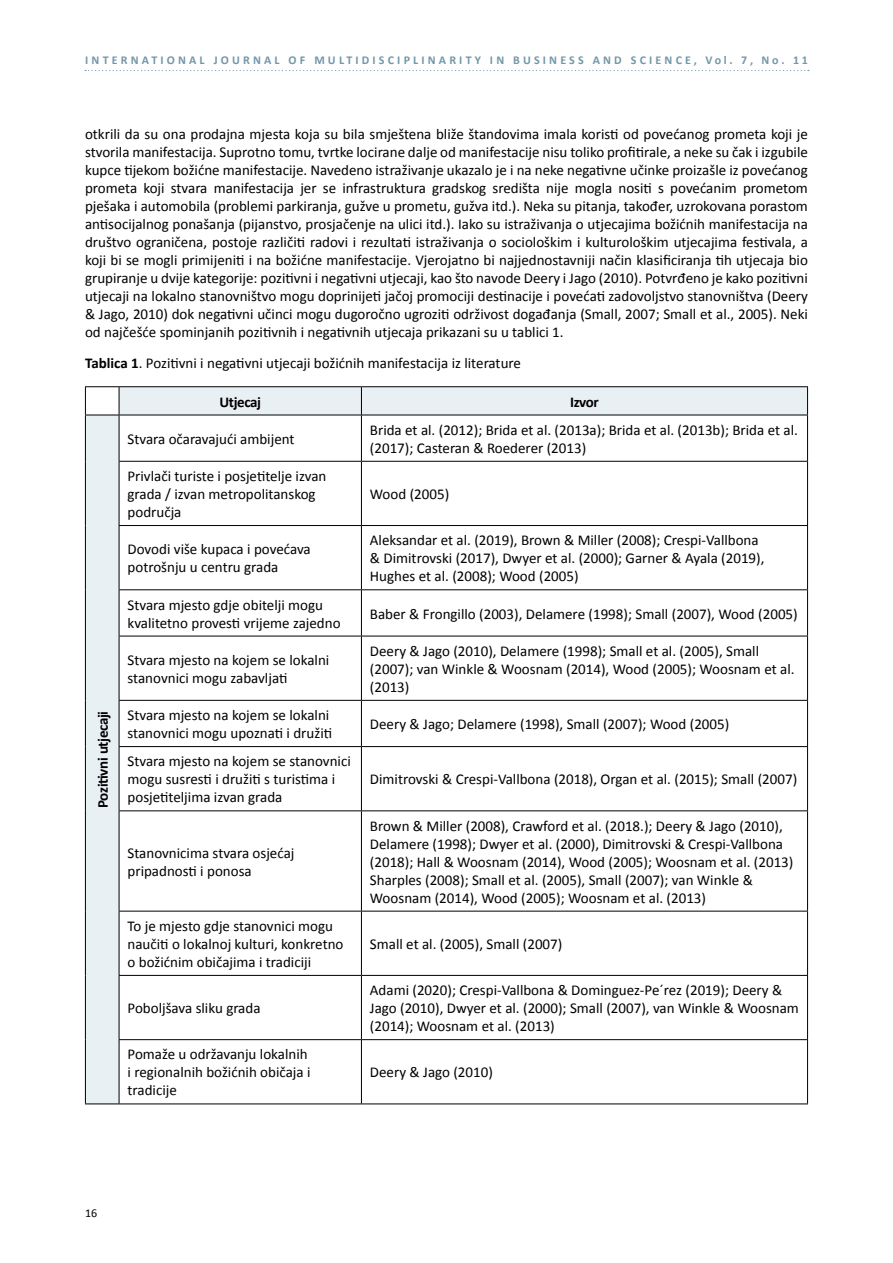
<style>
.page{position:relative;width:893px;height:1263px;background:#fff}
.page>*{position:absolute;margin:0;border:0;box-sizing:border-box;transform-origin:0 0}
.t1{font:15px/18px "Calibri";color:#000}
.t2{font:700 15px "Calibri";letter-spacing:-.025em;color:#000}
.t3{font:700 12px "Calibri";letter-spacing:.265em;color:#7297a9}
.t4{font:12px "Calibri";color:#000}
.s1{font-weight:700}
</style>
<div class="page">
<svg style="left:85px;top:70px;width:724px;height:1px"></svg>
<svg style="left:86px;top:387px;width:721px;height:716px"></svg>
<svg style="left:85px;top:387px;width:1px;height:28px"></svg>
<svg style="left:119px;top:387px;width:1px;height:28px"></svg>
<svg style="left:361px;top:387px;width:1px;height:28px"></svg>
<svg style="left:807px;top:387px;width:1px;height:28px"></svg>
<hr style="left:85px;top:386px;width:34px;height:1px;background:#000">
<hr style="left:119px;top:386px;width:242px;height:1px;background:#000">
<hr style="left:361px;top:386px;width:447px;height:1px;background:#000">
<hr style="left:85px;top:415px;width:1px;height:46px;background:#000">
<hr style="left:119px;top:415px;width:1px;height:46px;background:#000">
<hr style="left:361px;top:415px;width:1px;height:46px;background:#000">
<hr style="left:807px;top:415px;width:1px;height:46px;background:#000">
<hr style="left:85px;top:461px;width:1px;height:64px;background:#000">
<hr style="left:119px;top:462px;width:1px;height:63px;background:#000">
<hr style="left:361px;top:462px;width:1px;height:63px;background:#000">
<hr style="left:807px;top:462px;width:1px;height:63px;background:#000">
<hr style="left:85px;top:525px;width:1px;height:65px;background:#000">
<hr style="left:119px;top:526px;width:1px;height:63px;background:#000">
<hr style="left:361px;top:526px;width:1px;height:63px;background:#000">
<hr style="left:807px;top:526px;width:1px;height:63px;background:#000">
<hr style="left:85px;top:590px;width:1px;height:46px;background:#000">
<hr style="left:119px;top:590px;width:1px;height:46px;background:#000">
<hr style="left:361px;top:590px;width:1px;height:46px;background:#000">
<hr style="left:807px;top:590px;width:1px;height:46px;background:#000">
<hr style="left:85px;top:636px;width:1px;height:64px;background:#000">
<hr style="left:119px;top:636px;width:1px;height:64px;background:#000">
<hr style="left:361px;top:636px;width:1px;height:64px;background:#000">
<hr style="left:807px;top:636px;width:1px;height:64px;background:#000">
<hr style="left:85px;top:700px;width:1px;height:47px;background:#000">
<hr style="left:119px;top:701px;width:1px;height:45px;background:#000">
<hr style="left:361px;top:701px;width:1px;height:45px;background:#000">
<hr style="left:807px;top:701px;width:1px;height:45px;background:#000">
<hr style="left:85px;top:747px;width:1px;height:64px;background:#000">
<hr style="left:119px;top:747px;width:1px;height:63px;background:#000">
<hr style="left:361px;top:747px;width:1px;height:63px;background:#000">
<hr style="left:807px;top:747px;width:1px;height:63px;background:#000">
<hr style="left:85px;top:811px;width:1px;height:100px;background:#000">
<hr style="left:119px;top:811px;width:1px;height:100px;background:#000">
<hr style="left:361px;top:811px;width:1px;height:100px;background:#000">
<hr style="left:807px;top:811px;width:1px;height:100px;background:#000">
<hr style="left:85px;top:911px;width:1px;height:64px;background:#000">
<hr style="left:119px;top:911px;width:1px;height:64px;background:#000">
<hr style="left:361px;top:911px;width:1px;height:64px;background:#000">
<hr style="left:807px;top:911px;width:1px;height:64px;background:#000">
<hr style="left:85px;top:975px;width:1px;height:65px;background:#000">
<hr style="left:119px;top:976px;width:1px;height:63px;background:#000">
<hr style="left:361px;top:976px;width:1px;height:63px;background:#000">
<hr style="left:807px;top:976px;width:1px;height:63px;background:#000">
<hr style="left:85px;top:1040px;width:1px;height:63px;background:#000">
<hr style="left:119px;top:1040px;width:1px;height:63px;background:#000">
<hr style="left:361px;top:1040px;width:1px;height:63px;background:#000">
<hr style="left:807px;top:1040px;width:1px;height:63px;background:#000">
<hr style="left:85px;top:415px;width:34px;height:1px;background:#000">
<hr style="left:119px;top:415px;width:242px;height:1px;background:#000">
<hr style="left:361px;top:415px;width:447px;height:1px;background:#000">
<hr style="left:119px;top:461px;width:242px;height:1px;background:#000">
<hr style="left:361px;top:461px;width:447px;height:1px;background:#000">
<hr style="left:119px;top:525px;width:242px;height:1px;background:#000">
<hr style="left:361px;top:525px;width:447px;height:1px;background:#000">
<hr style="left:119px;top:589px;width:242px;height:1px;background:#000">
<hr style="left:361px;top:589px;width:447px;height:1px;background:#000">
<hr style="left:119px;top:636px;width:242px;height:1px;background:#000">
<hr style="left:361px;top:636px;width:447px;height:1px;background:#000">
<hr style="left:119px;top:700px;width:242px;height:1px;background:#000">
<hr style="left:361px;top:700px;width:447px;height:1px;background:#000">
<hr style="left:119px;top:746px;width:242px;height:1px;background:#000">
<hr style="left:361px;top:746px;width:447px;height:1px;background:#000">
<hr style="left:119px;top:810px;width:242px;height:1px;background:#000">
<hr style="left:361px;top:810px;width:447px;height:1px;background:#000">
<hr style="left:119px;top:911px;width:242px;height:1px;background:#000">
<hr style="left:361px;top:911px;width:447px;height:1px;background:#000">
<hr style="left:119px;top:975px;width:242px;height:1px;background:#000">
<hr style="left:361px;top:975px;width:447px;height:1px;background:#000">
<hr style="left:119px;top:1039px;width:242px;height:1px;background:#000">
<hr style="left:361px;top:1039px;width:447px;height:1px;background:#000">
<hr style="left:85px;top:1103px;width:34px;height:1px;background:#000">
<hr style="left:119px;top:1103px;width:242px;height:1px;background:#000">
<hr style="left:361px;top:1103px;width:447px;height:1px;background:#000">
<p class="t3" style="left:85px;top:52px;width:724px">INTERNATIONAL JOURNAL OF MULTIDISCIPLINARITY IN BUSINESS AND SCIENCE, Vol. 7, No. 11</p>
<p class="t1" style="left:85px;top:125px;width:724px;text-align:justify">otkrili da su ona prodajna mjesta koja su bila smještena bliže štandovima imala koristi od povećanog prometa koji je stvorila manifestacija. Suprotno tomu, tvrtke locirane dalje od manifestacije nisu toliko profitirale, a neke su čak i izgubile kupce tijekom božićne manifestacije. Navedeno istraživanje ukazalo je i na neke negativne učinke proizašle iz povećanog prometa koji stvara manifestacija jer se infrastruktura gradskog središta nije mogla nositi s povećanim prometom pješaka i automobila (problemi parkiranja, gužve u prometu, gužva itd.). Neka su pitanja, također, uzrokovana porastom antisocijalnog ponašanja (pijanstvo, prosjačenje na ulici itd.). Iako su istraživanja o utjecajima božićnih manifestacija na društvo ograničena, postoje različiti radovi i rezultati istraživanja o sociološkim i kulturološkim utjecajima festivala, a koji bi se mogli primijeniti i na božićne manifestacije. Vjerojatno bi najjednostavniji način klasificiranja tih utjecaja bio grupiranje u dvije kategorije: pozitivni i negativni utjecaji, kao što navode Deery i Jago (2010). Potvrđeno je kako pozitivni utjecaji na lokalno stanovništvo mogu doprinijeti jačoj promociji destinacije i povećati zadovoljstvo stanovništva (Deery &amp; Jago, 2010) dok negativni učinci mogu dugoročno ugroziti održivost događanja (Small, 2007; Small et al., 2005). Neki od najčešće spominjanih pozitivnih i negativnih utjecaja prikazani su u tablici 1.</p>
<p class="t1" style="left:85px;top:354px;width:437px"><span class="s1">Tablica 1</span>. Pozitivni i negativni utjecaji božićnih manifestacija iz literature</p>
<p class="t2" style="left:219px;top:392px;width:43px">Utjecaj</p>
<p class="t2" style="left:570px;top:392px;width:30px">Izvor</p>
<p class="t2" style="left:94px;top:808px;width:99px;rotate:-90deg">Pozitivni utjecaji</p>
<p class="t1" style="left:128px;top:430px;width:169px">Stvara očaravajući ambijent</p>
<p class="t1" style="left:370px;top:421px;width:429px">Brida et al. (2012); Brida et al. (2013a); Brida et al. (2013b); Brida et al. (2017); Casteran &amp; Roederer (2013)</p>
<p class="t1" style="left:128px;top:467px;width:200px">Privlači turiste i posjetitelje izvan grada / izvan metropolitanskog područja</p>
<p class="t1" style="left:370px;top:485px;width:81px">Wood (2005)</p>
<p class="t1" style="left:128px;top:540px;width:185px">Dovodi više kupaca i povećava potrošnju u centru grada</p>
<p class="t1" style="left:370px;top:531px;width:396px">Aleksandar et al. (2019), Brown &amp; Miller (2008); Crespi-Vallbona &amp; Dimitrovski (2017), Dwyer et al. (2000); Garner &amp; Ayala (2019),<br>Hughes et al. (2008); Wood (2005)</p>
<p class="t1" style="left:128px;top:596px;width:215px">Stvara mjesto gdje obitelji mogu kvalitetno provesti vrijeme zajedno</p>
<p class="t1" style="left:370px;top:605px;width:429px">Baber &amp; Frongillo (2003), Delamere (1998); Small (2007), Wood (2005)</p>
<p class="t1" style="left:128px;top:651px;width:203px">Stvara mjesto na kojem se lokalni stanovnici mogu zabavljati</p>
<p class="t1" style="left:370px;top:642px;width:426px">Deery &amp; Jago (2010), Delamere (1998); Small et al. (2005), Small (2007); van Winkle &amp; Woosnam (2014), Wood (2005); Woosnam et al. (2013)</p>
<p class="t1" style="left:128px;top:706px;width:206px">Stvara mjesto na kojem se lokalni stanovnici mogu upoznati i družiti</p>
<p class="t1" style="left:370px;top:715px;width:361px">Deery &amp; Jago; Delamere (1998), Small (2007); Wood (2005)</p>
<p class="t1" style="left:128px;top:752px;width:225px">Stvara mjesto na kojem se stanovnici mogu susresti i družiti s turistima i posjetiteljima izvan grada</p>
<p class="t1" style="left:370px;top:770px;width:429px">Dimitrovski &amp; Crespi-Vallbona (2018), Organ et al. (2015); Small (2007)</p>
<p class="t1" style="left:128px;top:844px;width:168px">Stanovnicima stvara osjećaj pripadnosti i ponosa</p>
<p class="t1" style="left:128px;top:917px;width:217px">To je mjesto gdje stanovnici mogu naučiti o lokalnoj kulturi, konkretno o božićnim običajima i tradiciji</p>
<p class="t1" style="left:128px;top:999px;width:134px">Poboljšava sliku grada</p>
<p class="t1" style="left:128px;top:1045px;width:184px">Pomaže u održavanju lokalnih i regionalnih božićnih običaja i tradicije</p>
<p class="t1" style="left:370px;top:817px;width:425px">Brown &amp; Miller (2008), Crawford et al. (2018.); Deery &amp; Jago (2010), Delamere (1998); Dwyer et al. (2000), Dimitrovski &amp; Crespi-Vallbona (2018); Hall &amp; Woosnam (2014), Wood (2005); Woosnam et al. (2013)<br>Sharples (2008); Small et al. (2005), Small (2007); van Winkle &amp; Woosnam (2014), Wood (2005); Woosnam et al. (2013)</p>
<p class="t1" style="left:370px;top:935px;width:194px">Small et al. (2005), Small (2007)</p>
<p class="t1" style="left:370px;top:981px;width:430px">Adami (2020); Crespi-Vallbona &amp; Dominguez-Pe´rez (2019); Deery &amp;<br>Jago (2010), Dwyer et al. (2000); Small (2007), van Winkle &amp; Woosnam (2014); Woosnam et al. (2013)</p>
<p class="t1" style="left:370px;top:1063px;width:124px">Deery &amp; Jago (2010)</p>
<p class="t4" style="left:85px;top:1205px;width:14px">16</p>
</div>
